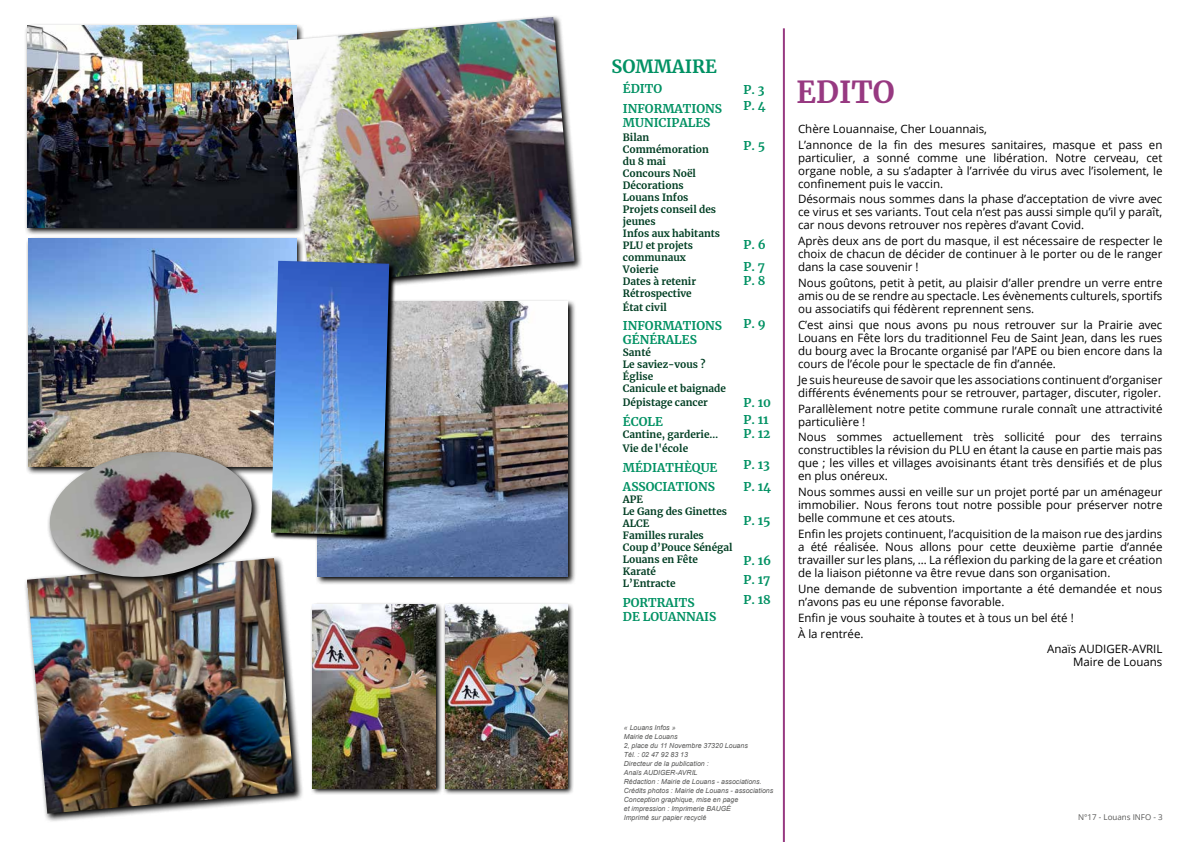
<style>
.page{position:relative;width:1191px;height:842px;background:#fff}
.page>*{position:absolute;margin:0;border:0;box-sizing:border-box;transform-origin:0 0}
.t1{font:700 30px "Merriweather";color:#973981}
.t2{font:700 18px "Merriweather";color:#009163}
.t3{font:700 12px/19.7px "Merriweather";color:#009163}
.t4{font:11.5px/13px "Open Sans";color:#000;text-align:justify}
.t5{font:700 10px/12px "Merriweather";color:#003e23}
.t6{font:8px "Open Sans";color:#575756}
.t7{font:italic 7px/9px "Arial";color:#575756}
</style>
<div class="page">
<hr style="left:783px;top:28px;width:2px;height:814px;background:#973981">
<svg style="left:25px;top:24px;width:260px;height:211px"></svg>
<img style="left:27px;top:26px;width:258px;height:201px">
<svg style="left:25px;top:557px;width:278px;height:264px"></svg>
<img style="left:27px;top:558px;width:267px;height:256px">
<svg style="left:443px;top:603px;width:131px;height:192px"></svg>
<img style="left:445px;top:605px;width:122px;height:183px">
<svg style="left:311px;top:603px;width:132px;height:192px"></svg>
<img style="left:312px;top:605px;width:123px;height:183px">
<svg style="left:285px;top:16px;width:297px;height:269px"></svg>
<img style="left:288px;top:17px;width:286px;height:267px">
<svg style="left:26px;top:236px;width:278px;height:238px"></svg>
<img style="left:28px;top:239px;width:268px;height:228px">
<svg style="left:316px;top:300px;width:259px;height:284px;background:#939393"></svg>
<img style="left:317px;top:302px;width:251px;height:275px">
<svg style="left:272px;top:261px;width:124px;height:281px;background:#737880"></svg>
<img style="left:271px;top:261px;width:118px;height:274px">
<svg style="left:47px;top:449px;width:214px;height:137px"></svg>
<img style="left:46px;top:452px;width:209px;height:130px">
<h2 class="t2" style="left:611px;top:54px;width:107px">SOMMAIRE</h2>
<p class="t3" style="left:623px;top:78px;width:101px">ÉDITO<br>INFORMATIONS</p>
<p class="t3" style="left:623px;top:112px;width:89px">MUNICIPALES</p>
<p class="t5" style="left:623px;top:131px;width:99px">Bilan<br>Commémoration du 8 mai<br>Concours Noël<br>Décorations<br>Louans Infos<br>Projets conseil des jeunes<br>Infos aux habitants<br>PLU et projets communaux<br>Voierie<br>Dates à retenir<br>Rétrospective</p>
<p class="t5" style="left:623px;top:301px;width:45px">État civil</p>
<p class="t3" style="left:623px;top:319px;width:101px;line-height:14px">INFORMATIONS<br>GÉNÉRALES</p>
<p class="t5" style="left:623px;top:346px;width:105px">Santé<br>Le saviez-vous ?<br>Église<br>Canicule et baignade</p>
<p class="t5" style="left:623px;top:396px;width:87px">Dépistage cancer</p>
<p class="t3" style="left:623px;top:411px;width:42px">ÉCOLE</p>
<p class="t5" style="left:623px;top:427px;width:97px;line-height:14px">Cantine, garderie…<br>Vie de l'école</p>
<p class="t3" style="left:623px;top:457px;width:96px">MÉDIATHÈQUE<br>ASSOCIATIONS</p>
<p class="t5" style="left:623px;top:493px;width:111px">APE<br>Le Gang des Ginettes<br>ALCE<br>Familles rurales<br>Coup d’Pouce Sénégal<br>Louans en Fête<br>Karaté<br>L’Entracte</p>
<p class="t3" style="left:623px;top:595px;width:95px;line-height:14px">PORTRAITS<br>DE LOUANNAIS</p>
<p class="t3" style="left:743px;top:80px;width:24px;line-height:16.8px">P. 3<br>P. 4</p>
<p class="t3" style="left:743px;top:135px;width:23px">P. 5</p>
<p class="t3" style="left:743px;top:233px;width:24px;line-height:22.5px">P. 6<br>P. 7</p>
<p class="t3" style="left:743px;top:271px;width:23px">P. 8</p>
<p class="t3" style="left:743px;top:313px;width:24px">P. 9</p>
<p class="t3" style="left:743px;top:394px;width:29px;line-height:16.8px">P. 10<br>P. 11</p>
<p class="t3" style="left:743px;top:423px;width:29px">P. 12</p>
<p class="t3" style="left:743px;top:453px;width:29px;line-height:22.5px">P. 13<br>P. 14</p>
<p class="t3" style="left:743px;top:511px;width:29px">P. 15</p>
<p class="t3" style="left:743px;top:550px;width:29px;text-align:justify">P. 16<br>P. 17<br>P. 18</p>
<p class="t7" style="left:624px;top:723px;width:151px">« Louans Infos »<br>Mairie de Louans<br>2, place du 11 Novembre 37320 Louans<br>Tél. : 02 47 92 83 13<br>Directeur de la publication :<br>Anaïs AUDIGER-AVRIL<br>Rédaction : Mairie de Louans - associations.<br>Crédits photos : Mairie de Louans - associations<br>Conception graphique, mise en page<br>et impression : Imprimerie BAUGÉ<br>Imprimé sur papier recyclé</p>
<h1 class="t1" style="left:796px;top:72px;width:100px">EDITO</h1>
<p class="t4" style="left:798px;top:120px;width:366px;line-height:15.8px">Chère Louannaise, Cher Louannais,<br>L’annonce de la fin des mesures sanitaires, masque et pass en</p>
<p class="t4" style="left:798px;top:151px;width:366px">particulier, a sonné comme une libération. Notre cerveau, cet organe noble, a su s’adapter à l’arrivée du virus avec l’isolement, le confinement puis le vaccin.</p>
<p class="t4" style="left:798px;top:193px;width:366px">Désormais nous sommes dans la phase d’acceptation de vivre avec ce virus et ses variants. Tout cela n’est pas aussi simple qu’il y paraît, car nous devons retrouver nos repères d’avant Covid.</p>
<p class="t4" style="left:798px;top:234px;width:366px">Après deux ans de port du masque, il est nécessaire de respecter le choix de chacun de décider de continuer à le porter ou de le ranger dans la case souvenir !</p>
<p class="t4" style="left:798px;top:276px;width:366px">Nous goûtons, petit à petit, au plaisir d’aller prendre un verre entre amis ou de se rendre au spectacle. Les évènements culturels, sportifs ou associatifs qui fédèrent reprennent sens.</p>
<p class="t4" style="left:798px;top:318px;width:366px">C’est ainsi que nous avons pu nous retrouver sur la Prairie avec Louans en Fête lors du traditionnel Feu de Saint Jean, dans les rues du bourg avec la Brocante organisé par l’APE ou bien encore dans la cours de l’école pour le spectacle de fin d’année.</p>
<p class="t4" style="left:798px;top:373px;width:366px">Je suis heureuse de savoir que les associations continuent d’organiser différents événements pour se retrouver, partager, discuter, rigoler.</p>
<p class="t4" style="left:798px;top:402px;width:366px">Parallèlement notre petite commune rurale connaît une attractivité particulière !</p>
<p class="t4" style="left:798px;top:430px;width:366px">Nous sommes actuellement très sollicité pour des terrains constructibles la révision du PLU en étant la cause en partie mais pas que ; les villes et villages avoisinants étant très densifiés et de plus en plus onéreux.</p>
<p class="t4" style="left:798px;top:485px;width:366px">Nous sommes aussi en veille sur un projet porté par un aménageur immobilier. Nous ferons tout notre possible pour préserver notre belle commune et ces atouts.</p>
<p class="t4" style="left:798px;top:527px;width:366px">Enfin les projets continuent, l’acquisition de la maison rue des jardins a été réalisée. Nous allons pour cette deuxième partie d’année travailler sur les plans, … La réflexion du parking de la gare et création de la liaison piétonne va être revue dans son organisation.</p>
<p class="t4" style="left:798px;top:582px;width:366px">Une demande de subvention importante a été demandée et nous n’avons pas eu une réponse favorable.</p>
<p class="t4" style="left:798px;top:611px;width:277px">Enfin je vous souhaite à toutes et à tous un bel été !</p>
<p class="t4" style="left:798px;top:627px;width:67px">À la rentrée.</p>
<p class="t4" style="left:1047px;top:642px;width:117px">Anaïs AUDIGER-AVRIL</p>
<p class="t4" style="left:1073px;top:655px;width:91px">Maire de Louans</p>
<p class="t6" style="left:1078px;top:811px;width:86px">N°17 - Louans INFO - 3</p>
</div>
